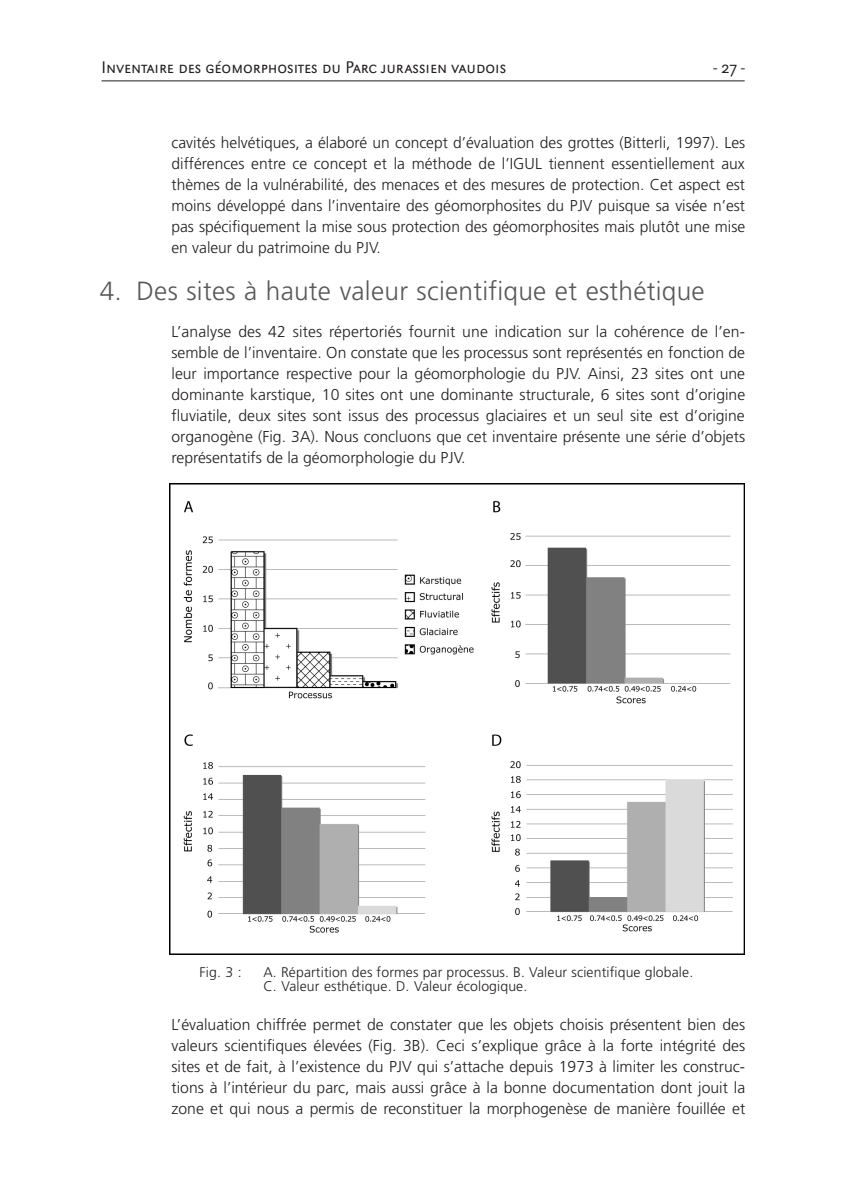
<style>
.page{position:relative;width:844px;height:1191px;background:#fff}
.page>*{position:absolute;margin:0;border:0;box-sizing:border-box;transform-origin:0 0}
.Titre_1{font:300 26.25px "Frutiger LT Std";letter-spacing:.01em;color:#57585a}
.t1{font:300 17.5px "URW Grotesk SCT";color:#231f20}
.Texte{font:300 15.75px/21px "Frutiger LT Std";color:#231f20;text-align:justify}
.Légende{font:300 14px/14.9px "Frutiger LT Std";letter-spacing:.01em;color:#231f20}
</style>
<div class="page">
<hr style="left:101px;top:80px;width:644px;height:1px;background:#231f20">
<img style="left:169px;top:483px;width:575px;height:472px">
<p class="t1" style="left:101px;top:57px;width:406px">Inventaire des géomorphosites du Parc jurassien vaudois</p>
<p class="t1" style="left:713px;top:57px;width:33px">- 27 -</p>
<p class="Texte" style="left:171px;top:132px;width:575px">cavités helvétiques, a élaboré un concept d’évaluation des grottes (Bitterli, 1997). Les différences entre ce concept et la méthode de l’IGUL tiennent essentiellement aux thèmes de la vulnérabilité, des menaces et des mesures de protection. Cet aspect est moins développé dans l’inventaire des géomorphosites du PJV puisque sa visée n’est pas spécifiquement la mise sous protection des géomorphosites mais plutôt une mise en valeur du patrimoine du PJV.</p>
<p class="Titre_1" style="left:100px;top:276px;width:606px">4. Des sites à haute valeur scientifique et esthétique</p>
<p class="Texte" style="left:171px;top:321px;width:575px">L’analyse des 42 sites répertoriés fournit une indication sur la cohérence de l’en&shy;semble de l’inventaire. On constate que les processus sont représentés en fonction de leur importance respective pour la géomorphologie du PJV. Ainsi, 23 sites ont une dominante karstique, 10 sites ont une dominante structurale, 6 sites sont d’origine fluviatile, deux sites sont issus des processus glaciaires et un seul site est d’origine organogène (Fig. 3A). Nous concluons que cet inventaire présente une série d’objets représentatifs de la géomorphologie du PJV.</p>
<p class="Légende" style="left:199px;top:964px;width:44px">Fig. 3 :</p>
<p class="Légende" style="left:263px;top:964px;width:431px">A. Répartition des formes par processus. B. Valeur scientifique globale.<br>C. Valeur esthétique. D. Valeur écologique.</p>
<p class="Texte" style="left:171px;top:1014px;width:575px">L’évaluation chiffrée permet de constater que les objets choisis présentent bien des valeurs scientifiques élevées (Fig. 3B). Ceci s’explique grâce à la forte intégrité des sites et de fait, à l’existence du PJV qui s’attache depuis 1973 à limiter les construc&shy;tions à l’intérieur du parc, mais aussi grâce à la bonne documentation dont jouit la zone et qui nous a permis de reconstituer la morphogenèse de manière fouillée et</p>
</div>
